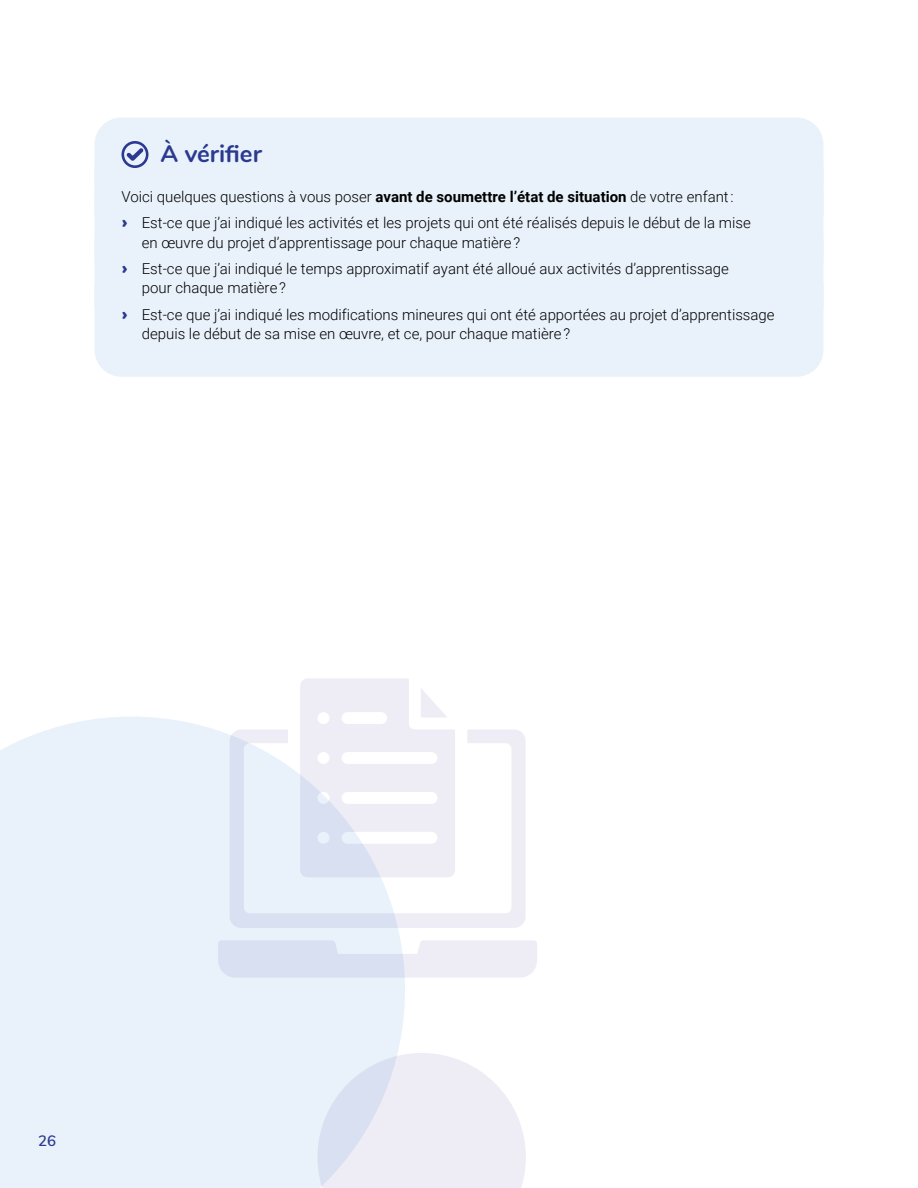
<style>
.page{position:relative;width:918px;height:1188px;background:#fff}
.page>*{position:absolute;margin:0;border:0;box-sizing:border-box;transform-origin:0 0}
.t1{font:700 24px "Nunito";color:#2b3990}
.t2{font:300 15px/26.2px "Roboto";color:#000}
.t3{font:600 15px "Nunito";color:#2b3990}
.s1{font-weight:700}
.s2{font-family:"Nunito";font-weight:800;font-size:18px;color:#2b3990}
</style>
<div class="page">
<div style="left:0;top:717px;width:405px;height:471px;background:#e9f2fa"></div>
<svg style="left:318px;top:1053px;width:208px;height:135px;background:#ebecf6"></svg>
<svg style="left:218px;top:678px;width:319px;height:300px;fill:#eef2fa"></svg>
<div style="left:94px;top:117px;width:730px;height:49px;background:#e9f2fa"></div>
<div style="left:94px;top:166px;width:730px;height:26px;background:#e9f2fa"></div>
<div style="left:94px;top:192px;width:730px;height:46px;background:#e9f2fa"></div>
<div style="left:94px;top:238px;width:730px;height:46px;background:#e9f2fa"></div>
<div style="left:94px;top:284px;width:730px;height:93px;background:#e9f2fa"></div>
<svg style="left:122px;top:141px;width:26px;height:27px"></svg>
<h1 class="t1" style="left:160px;top:136px;width:103px">À vérifier</h1>
<p class="t2" style="left:122px;top:183px;width:631px">Voici quelques questions à vous poser <span class="s1">avant de soumettre l’état de situation</span> de votre enfant :<br><span class="s2">›</span> Est-ce que j’ai indiqué les activités et les projets qui ont été réalisés depuis le début de la mise</p>
<p class="t2" style="left:122px;top:228px;width:609px;text-indent:20px">en œuvre du projet d’apprentissage pour chaque matière ?<br><span class="s2">›</span> Est-ce que j’ai indiqué le temps approximatif ayant été alloué aux activités d’apprentissage</p>
<p class="t2" style="left:122px;top:274px;width:655px;text-indent:20px">pour chaque matière ?<br><span class="s2">›</span> Est-ce que j’ai indiqué les modifications mineures qui ont été apportées au projet d’apprentissage</p>
<p class="t2" style="left:142px;top:320px;width:430px">depuis le début de sa mise en œuvre, et ce, pour chaque matière ?</p>
<p class="t3" style="left:38px;top:1130px;width:19px">26</p>
</div>
